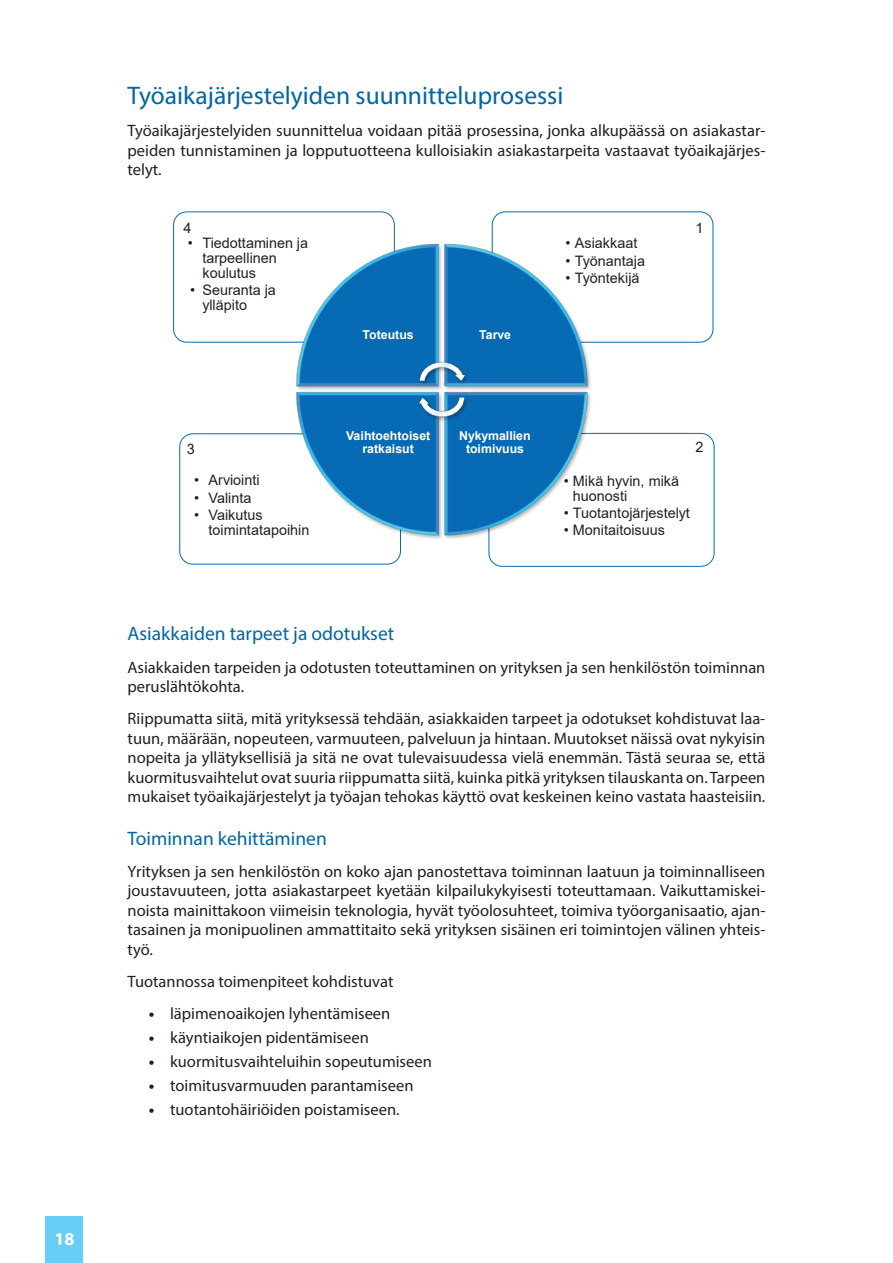
<style>
.page{position:relative;width:893px;height:1263px;background:#fff}
.page>*{position:absolute;margin:0;border:0;box-sizing:border-box;transform-origin:0 0}
.t1{font:25.5px "Myriad Pro";color:#0066a4}
.t2{font:19.5px "Myriad Pro";color:#0066a4}
.t3{font:700 18px "Myriad Pro";color:#fff}
.t4{font:16.5px/19.5px "Myriad Pro";color:#231f20;text-align:justify}
.t5{font:14.4px/14.9px "Arial";color:#231f20}
.t6{font:700 12.3px/12.8px "Arial";color:#fff;text-align:center}
.s1{font-weight:700}
</style>
<div class="page">
<div style="left:46px;top:1216px;width:37px;height:47px;background:#67cef5"></div>
<div style="left:488px;top:433px;width:226px;height:134px;border:1px solid #086ab5;border-radius:13px"></div>
<div style="left:179px;top:433px;width:222px;height:131px;border:1px solid #086ab5;border-radius:13px"></div>
<div style="left:492px;top:211px;width:221px;height:132px;border:1px solid #086ab5;border-radius:13px"></div>
<div style="left:173px;top:211px;width:222px;height:132px;border:1px solid #086ab5;border-radius:13px"></div>
<img style="left:293px;top:241px;width:148px;height:149px">
<img style="left:441px;top:241px;width:152px;height:149px">
<img style="left:451px;top:391px;width:142px;height:150px">
<img style="left:293px;top:391px;width:158px;height:150px">
<img style="left:416px;top:359px;width:55px;height:29px">
<img style="left:415px;top:394px;width:55px;height:29px">
<p class="t3" style="left:54px;top:1227px;width:21px">18</p>
<h1 class="t1" style="left:128px;top:80px;width:437px">Työaikajärjestelyiden suunnitteluprosessi</h1>
<p class="t4" style="left:128px;top:121px;width:639px">Työaikajärjestelyiden suunnittelua voidaan pitää prosessina, jonka alkupäässä on asiakastar&shy;peiden tunnistaminen ja lopputuotteena kulloisiakin asiakastarpeita vastaavat työaikajärjes&shy;telyt.</p>
<p class="t5" style="left:183px;top:220px;width:10px">4</p>
<p class="t5" style="left:695px;top:220px;width:10px">1</p>
<p class="t5" style="left:202px;top:236px;width:107px;text-indent:-15px">• Tiedottaminen ja tarpeellinen koulutus</p>
<p class="t5" style="left:202px;top:283px;width:75px;text-indent:-12px">• Seuranta ja ylläpito</p>
<p class="t5" style="left:566px;top:236px;width:73px">• Asiakkaat</p>
<p class="t5" style="left:566px;top:253px;width:81px">• Työnantaja</p>
<p class="t5" style="left:566px;top:270px;width:76px">• Työntekijä</p>
<p class="t6" style="left:363px;top:329px;width:53px">Toteutus</p>
<p class="t6" style="left:479px;top:329px;width:33px">Tarve</p>
<p class="t5" style="left:187px;top:442px;width:10px">3</p>
<p class="t6" style="left:346px;top:429px;width:86px">Vaihtoehtoiset ratkaisut</p>
<p class="t6" style="left:459px;top:429px;width:73px">Nykymallien toimivuus</p>
<p class="t5" style="left:695px;top:439px;width:10px">2</p>
<p class="t5" style="left:194px;top:473px;width:67px">• Arviointi</p>
<p class="t5" style="left:194px;top:490px;width:59px">• Valinta</p>
<p class="t5" style="left:209px;top:507px;width:102px;text-indent:-15px">• Vaikutus toimintatapoihin</p>
<p class="t5" style="left:573px;top:473px;width:108px;text-indent:-9px">• Mikä hyvin, mikä huonosti</p>
<p class="t5" style="left:564px;top:505px;width:128px">• Tuotantojärjestelyt</p>
<p class="t5" style="left:564px;top:523px;width:103px">• Monitaitoisuus</p>
<p class="t2" style="left:128px;top:622px;width:268px">Asiakkaiden tarpeet ja odotukset</p>
<p class="t4" style="left:128px;top:657px;width:639px">Asiakkaiden tarpeiden ja odotusten toteuttaminen on yrityksen ja sen henkilöstön toiminnan peruslähtökohta.</p>
<p class="t4" style="left:128px;top:709px;width:639px">Riippumatta siitä, mitä yrityksessä tehdään, asiakkaiden tarpeet ja odotukset kohdistuvat laa&shy;tuun, määrään, nopeuteen, varmuuteen, palveluun ja hintaan. Muutokset näissä ovat nykyisin nopeita ja yllätyksellisiä ja sitä ne ovat tulevaisuudessa vielä enemmän. Tästä seuraa se, että kuormitusvaihtelut ovat suuria riippumatta siitä, kuinka pitkä yrityksen tilauskanta on. Tarpeen mukaiset työaikajärjestelyt ja työajan tehokas käyttö ovat keskeinen keino vastata haasteisiin.</p>
<p class="t2" style="left:128px;top:826px;width:201px">Toiminnan kehittäminen</p>
<p class="t4" style="left:128px;top:861px;width:639px">Yrityksen ja sen henkilöstön on koko ajan panostettava toiminnan laatuun ja toiminnalliseen joustavuuteen, jotta asiakastarpeet kyetään kilpailukykyisesti toteuttamaan. Vaikuttamiskei&shy;noista mainittakoon viimeisin teknologia, hyvät työolosuhteet, toimiva työorganisaatio, ajan&shy;tasainen ja monipuolinen ammattitaito sekä yrityksen sisäinen eri toimintojen välinen yhteis&shy;työ.</p>
<p class="t4" style="left:128px;top:972px;width:267px">Tuotannossa toimenpiteet kohdistuvat</p>
<p class="t4" style="left:149px;top:1004px;width:243px"><span class="s1">•</span> läpimenoaikojen lyhentämiseen</p>
<p class="t4" style="left:149px;top:1028px;width:222px"><span class="s1">•</span> käyntiaikojen pidentämiseen</p>
<p class="t4" style="left:149px;top:1051px;width:285px"><span class="s1">•</span> kuormitusvaihteluihin sopeutumiseen</p>
<p class="t4" style="left:149px;top:1075px;width:266px"><span class="s1">•</span> toimitusvarmuuden parantamiseen</p>
<p class="t4" style="left:149px;top:1099px;width:252px"><span class="s1">•</span> tuotantohäiriöiden poistamiseen.</p>
</div>
